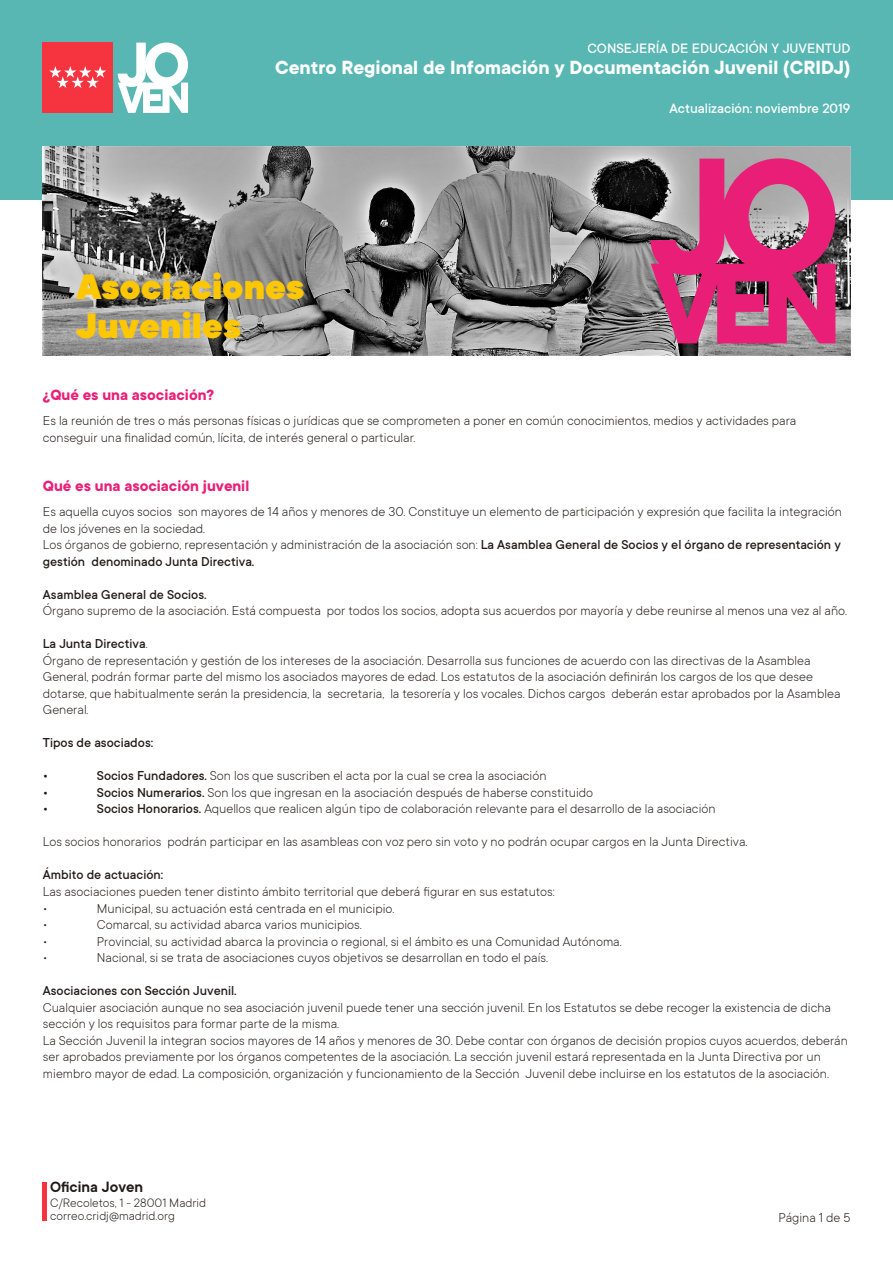
<style>
.page{position:relative;width:893px;height:1263px;background:#fff}
.page>*{position:absolute;margin:0;border:0;box-sizing:border-box;transform-origin:0 0}
.t1{font:900 39px/39px "TT Commons";color:#ffc700}
.t2{font:700 21px "TT Commons";color:#fff}
.t3{font:700 16.5px "TT Commons";color:#e91f77}
.t4{font:600 16.5px "TT Commons";color:#211915}
.t5{font:500 15px "TT Commons";color:#fff}
.t6{font:300 14.25px/16.5px "TT Commons";color:#211915}
.t7{font:500 14.25px/16.5px "TT Commons";color:#211915}
.t8{font:300 13.5px/13.5px "TT Commons";color:#211915}
.s1{font-weight:300}
.s2{font-weight:500}
</style>
<div class="page">
<div style="left:0;top:0;width:893px;height:200px;background:#59b7b3"></div>
<img style="left:43px;top:147px;width:807px;height:208px">
<div style="left:43px;top:43px;width:70px;height:70px;background:#f6343f"></div>
<svg style="left:49px;top:66px;width:57px;height:22px"></svg>
<svg style="left:118px;top:43px;width:70px;height:70px"></svg>
<svg style="left:651px;top:158px;width:184px;height:185px;background:#c44e81"></svg>
<hr style="left:43px;top:1182px;width:4px;height:38px;background:#f6343f">
<p class="t5" style="left:587px;top:40px;width:264px">CONSEJERÍA DE EDUCACIÓN Y JUVENTUD</p>
<h2 class="t2" style="left:275px;top:56px;width:577px">Centro Regional de Infomación y Documentación Juvenil (CRIDJ)</h2>
<p class="t1" style="left:76px;top:269px;width:229px">Asociaciones<br>Juveniles</p>
<p class="t5" style="left:669px;top:100px;width:182px">Actualización: noviembre 2019</p>
<p class="t3" style="left:43px;top:386px;width:173px">¿Qué es una asociación?</p>
<p class="t6" style="left:43px;top:413px;width:755px">Es la reunión de tres o más personas físicas o jurídicas que se comprometen a poner en común conocimientos, medios y actividades para conseguir una finalidad común, lícita, de interés general o particular.</p>
<p class="t3" style="left:43px;top:477px;width:208px">Qué es una asociación juvenil</p>
<p class="t6" style="left:43px;top:504px;width:801px">Es aquella cuyos socios son mayores de 14 años y menores de 30. Constituye un elemento de participación y expresión que facilita la integración de los jóvenes en la sociedad.</p>
<p class="t7" style="left:43px;top:537px;width:799px"><span class="s1">Los órganos de gobierno, representación y administración de la asociación son:</span> La Asamblea General de Socios y el órgano de representación y gestión denominado Junta Directiva.</p>
<p class="t7" style="left:43px;top:586px;width:165px">Asamblea General de Socios.</p>
<p class="t6" style="left:43px;top:603px;width:806px">Órgano supremo de la asociación. Está compuesta por todos los socios, adopta sus acuerdos por mayoría y debe reunirse al menos una vez al año.</p>
<p class="t7" style="left:43px;top:636px;width:106px">La Junta Directiva<span class="s1">.</span></p>
<p class="t6" style="left:43px;top:652px;width:799px">Órgano de representación y gestión de los intereses de la asociación. Desarrolla sus funciones de acuerdo con las directivas de la Asamblea General, podrán formar parte del mismo los asociados mayores de edad. Los estatutos de la asociación definirán los cargos de los que desee dotarse, que habitualmente serán la presidencia, la secretaria, la tesorería y los vocales. Dichos cargos deberán estar aprobados por la Asamblea General.</p>
<p class="t7" style="left:43px;top:735px;width:112px">Tipos de asociados:</p>
<p class="t7" style="left:43px;top:768px;width:7px">•</p>
<p class="t6" style="left:97px;top:768px;width:451px"><span class="s2">Socios Fundadores.</span> Son los que suscriben el acta por la cual se crea la asociación</p>
<p class="t7" style="left:43px;top:784px;width:7px">•</p>
<p class="t6" style="left:97px;top:784px;width:498px"><span class="s2">Socios Numerarios.</span> Son los que ingresan en la asociación después de haberse constituido</p>
<p class="t7" style="left:43px;top:801px;width:7px">•</p>
<p class="t6" style="left:97px;top:801px;width:620px"><span class="s2">Socios Honorarios.</span> Aquellos que realicen algún tipo de colaboración relevante para el desarrollo de la asociación</p>
<p class="t6" style="left:43px;top:834px;width:706px">Los socios honorarios podrán participar en las asambleas con voz pero sin voto y no podrán ocupar cargos en la Junta Directiva.</p>
<p class="t7" style="left:43px;top:867px;width:122px">Ámbito de actuación:</p>
<p class="t6" style="left:43px;top:883px;width:513px">Las asociaciones pueden tener distinto ámbito territorial que deberá figurar en sus estatutos:</p>
<p class="t6" style="left:43px;top:900px;width:6px">•</p>
<p class="t6" style="left:97px;top:900px;width:299px">Municipal, su actuación está centrada en el municipio.</p>
<p class="t6" style="left:43px;top:916px;width:6px">•</p>
<p class="t6" style="left:97px;top:916px;width:266px">Comarcal, su actividad abarca varios municipios.</p>
<p class="t6" style="left:43px;top:933px;width:6px">•</p>
<p class="t6" style="left:97px;top:933px;width:526px">Provincial, su actividad abarca la provincia o regional, si el ámbito es una Comunidad Autónoma.</p>
<p class="t6" style="left:43px;top:949px;width:6px">•</p>
<p class="t6" style="left:97px;top:949px;width:453px">Nacional, si se trata de asociaciones cuyos objetivos se desarrollan en todo el país.</p>
<p class="t7" style="left:43px;top:982px;width:195px">Asociaciones con Sección Juvenil.</p>
<p class="t6" style="left:43px;top:999px;width:790px">Cualquier asociación aunque no sea asociación juvenil puede tener una sección juvenil. En los Estatutos se debe recoger la existencia de dicha sección y los requisitos para formar parte de la misma.</p>
<p class="t6" style="left:43px;top:1032px;width:806px">La Sección Juvenil la integran socios mayores de 14 años y menores de 30. Debe contar con órganos de decisión propios cuyos acuerdos, deberán ser aprobados previamente por los órganos competentes de la asociación. La sección juvenil estará representada en la Junta Directiva por un miembro mayor de edad. La composición, organización y funcionamiento de la Sección Juvenil debe incluirse en los estatutos de la asociación.</p>
<p class="t4" style="left:50px;top:1178px;width:95px">Oficina Joven</p>
<p class="t8" style="left:50px;top:1196px;width:158px">C/Recoletos, 1 - 28001 Madrid correo.cridj@madrid.org</p>
<p class="t6" style="left:778px;top:1209px;width:73px">Página 1 de 5</p>
</div>
